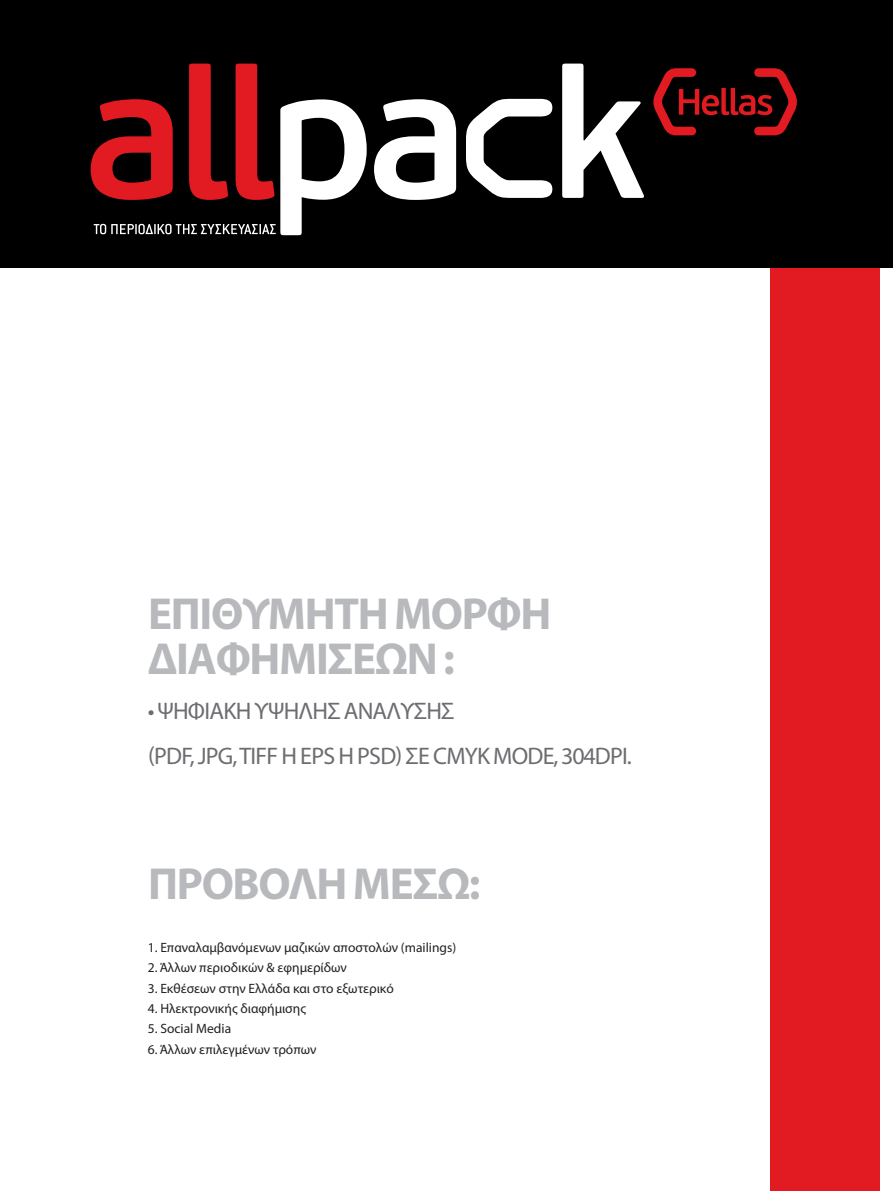
<style>
.page{position:relative;width:893px;height:1191px;background:#fff}
.page>*{position:absolute;margin:0;border:0;box-sizing:border-box;transform-origin:0 0}
.t1{font:700 45px/45px "Myriad Pro";letter-spacing:-.03em;color:#b8b9bc}
.t2{font:24px/45px "Myriad Pro";letter-spacing:-.03em;color:#6c6d70}
.t3{font:13.5px "Myriad Pro";color:#231f20}
</style>
<div class="page">
<div style="left:771px;top:15px;width:109px;height:1176px;background:#e21a21"></div>
<div style="left:0;top:0;width:893px;height:268px;background:#000001"></div>
<svg style="left:91px;top:64px;width:276px;height:171px"></svg>
<svg style="left:374px;top:99px;width:82px;height:101px"></svg>
<svg style="left:466px;top:99px;width:86px;height:99px"></svg>
<svg style="left:562px;top:64px;width:82px;height:134px"></svg>
<svg style="left:653px;top:68px;width:144px;height:67px"></svg>
<h1 class="t1" style="left:148px;top:590px;width:399px;text-indent:94px">υμητή μορφή διαφημίσεων :</h1>
<h2 class="t2" style="left:148px;top:688px;width:486px">•Ψηφιακήυψηλήςανάλυσης<br>(PDF,JPG,TIFF ή EPS ή PSD) σε CMYK mode,304dpi.</h2>
<h1 class="t1" style="left:148px;top:590px;width:24px">Επιθ</h1>
<h1 class="t1" style="left:148px;top:860px;width:84px">Προβο</h1>
<h1 class="t1" style="left:289px;top:860px;width:193px">λή μ έσω:</h1>
<p class="t3" style="left:148px;top:938px;width:310px">1. Επαναλαμβανόμενων μαζικών αποστολών (mailings)</p>
<p class="t3" style="left:148px;top:959px;width:201px">2. Άλλων περιοδικών &amp; εφημερίδων</p>
<p class="t3" style="left:148px;top:979px;width:247px">3. Εκθέσεων στην Ελλάδα και στο εξωτερικό</p>
<p class="t3" style="left:148px;top:1000px;width:160px">4. Ηλεκτρονικής διαφήμισης</p>
<p class="t3" style="left:148px;top:1020px;width:85px">5. Social Media</p>
<p class="t3" style="left:148px;top:1041px;width:170px">6. Άλλων επιλεγμένων τρόπων</p>
</div>
